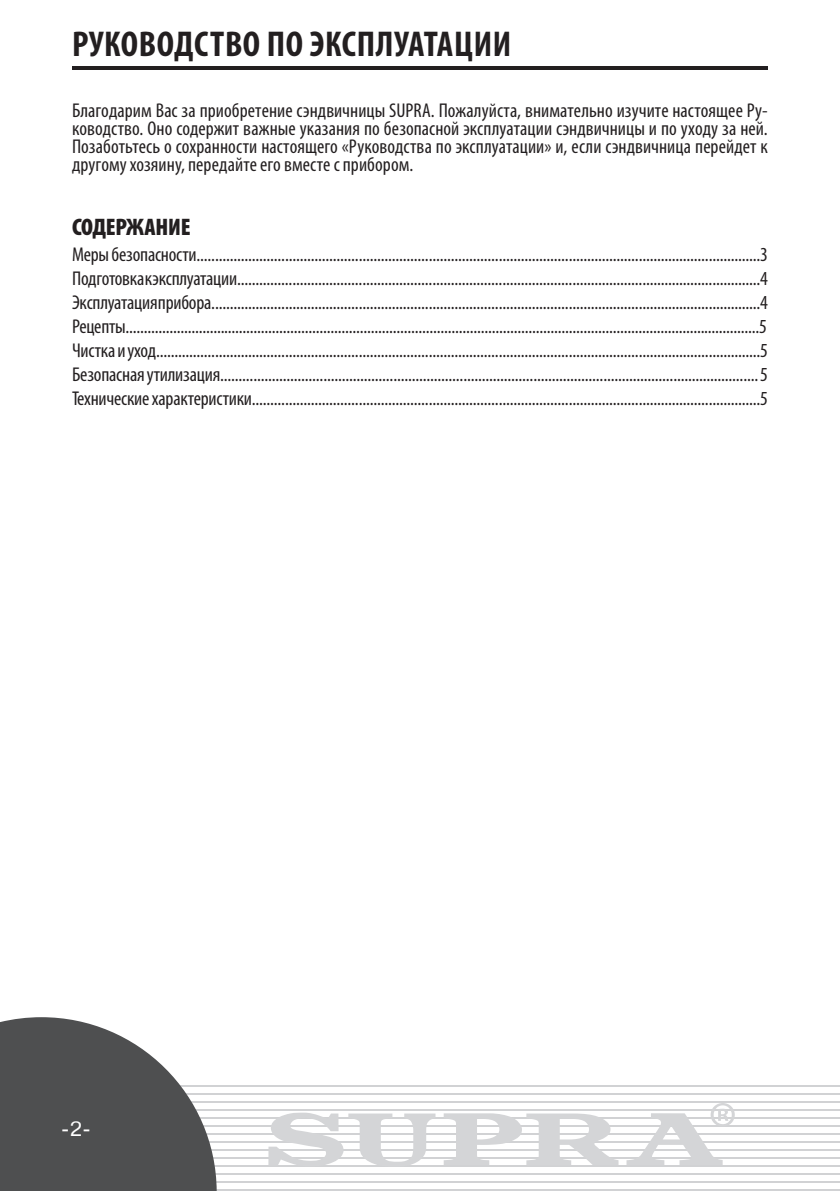
<style>
.page{position:relative;width:840px;height:1191px;background:#fff}
.page>*{position:absolute;margin:0;border:0;box-sizing:border-box;transform-origin:0 0}
.t1{font:700 condensed 36px "Myriad Pro";letter-spacing:.02em;color:#231f20}
.Text{font:900 condensed 24px "Myriad Pro";letter-spacing:-.01em;color:#231f20}
.Soderjanie{font:condensed 20px "Myriad Pro";letter-spacing:-.01em;color:#231f20}
.Text-2{font:condensed 20px/18px "Myriad Pro";letter-spacing:.005em;color:#231f20;text-align:justify}
.t2{font:20px "Pragmatica";color:#fff}
</style>
<div class="page">
<hr style="left:72px;top:67px;width:695px;height:3px;background:#231f20">
<hr style="left:0;top:1189px;width:839px;height:2px;background:#d1d2d4">
<hr style="left:0;top:1181px;width:839px;height:2px;background:#d1d2d4">
<hr style="left:0;top:1173px;width:839px;height:2px;background:#d1d2d4">
<hr style="left:0;top:1165px;width:839px;height:2px;background:#d1d2d4">
<hr style="left:0;top:1157px;width:839px;height:2px;background:#d1d2d4">
<hr style="left:0;top:1149px;width:839px;height:2px;background:#d1d2d4">
<hr style="left:0;top:1141px;width:839px;height:2px;background:#d1d2d4">
<hr style="left:0;top:1133px;width:839px;height:2px;background:#d1d2d4">
<hr style="left:0;top:1125px;width:839px;height:2px;background:#d1d2d4">
<hr style="left:0;top:1117px;width:839px;height:2px;background:#d1d2d4">
<hr style="left:0;top:1109px;width:839px;height:2px;background:#d1d2d4">
<hr style="left:0;top:1101px;width:839px;height:2px;background:#d1d2d4">
<hr style="left:0;top:1093px;width:839px;height:2px;background:#d1d2d4">
<hr style="left:0;top:1085px;width:839px;height:2px;background:#d1d2d4">
<svg style="left:0;top:1017px;width:216px;height:174px"></svg>
<svg style="left:268px;top:1103px;width:466px;height:62px"></svg>
<h1 class="t1" style="left:72px;top:22px;width:440px">РУКОВОДСТВО ПО ЭКСПЛУАТАЦИИ</h1>
<p class="Text-2" style="left:72px;top:101px;width:697px">Благодарим Вас за приобретение сэндвичницы SUPRA. Пожалуйста, внимательно изучите настоящее Ру&shy;ководство. Оно содержит важные указания по безопасной эксплуатации сэндвичницы и по уходу за ней.<br>Позаботьтесь о сохранности настоящего «Руководства по эксплуатации» и, если сэндвичница перейдет к другому хозяину, передайте его вместе с прибором.</p>
<p class="Text" style="left:72px;top:214px;width:120px">СОДЕРЖАНИЕ</p>
<p class="Soderjanie" style="left:72px;top:242px;width:697px">Меры безопасности.........................................................................................................................................................3</p>
<p class="Soderjanie" style="left:72px;top:266px;width:697px">Подготовка к эксплуатации..............................................................................................................................................4</p>
<p class="Soderjanie" style="left:72px;top:290px;width:697px">Эксплуатация прибора.....................................................................................................................................................4</p>
<p class="Soderjanie" style="left:72px;top:314px;width:696px">Рецепты.............................................................................................................................................................................5</p>
<p class="Soderjanie" style="left:72px;top:338px;width:697px">Чистка и уход....................................................................................................................................................................5</p>
<p class="Soderjanie" style="left:72px;top:362px;width:697px">Безопасная утилизация.................................................................................................................................................. 5</p>
<p class="Soderjanie" style="left:72px;top:386px;width:697px">Технические характеристики..........................................................................................................................................5</p>
<p class="t2" style="left:61px;top:1117px;width:32px">-2-</p>
</div>
